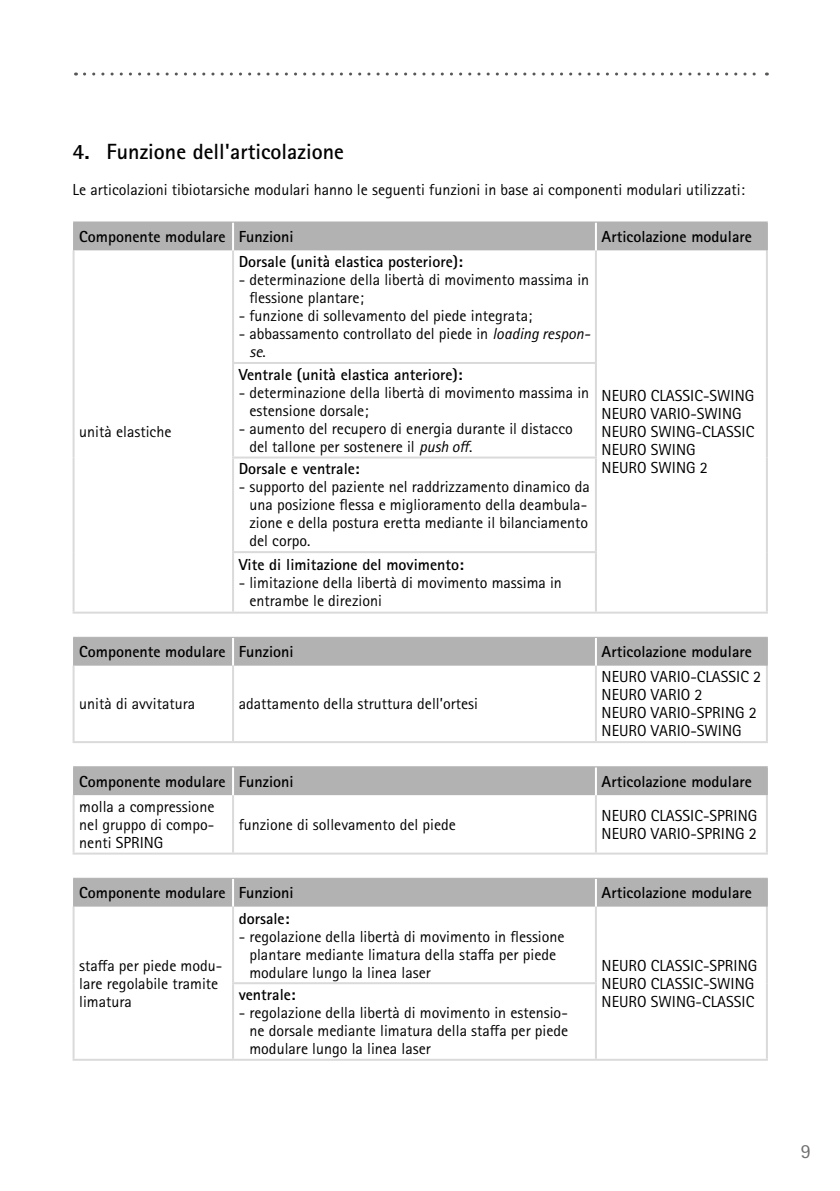
<style>
.page{position:relative;width:840px;height:1191px;background:#fff}
.page>*{position:absolute;margin:0;border:0;box-sizing:border-box;transform-origin:0 0}
.t1{font:700 22px "Rotis Sans Serif Pro";color:#000}
.t2{font:20px "Rotis Sans Serif Pro";color:#706f6f}
.t3{font:16px/18px "Rotis Sans Serif Pro";color:#000}
.t4{font:700 16px "Rotis Sans Serif Pro";color:#000}
.s1{font-style:italic}
</style>
<div class="page">
<svg style="left:84px;top:73px;width:683px;height:3px"></svg>
<hr style="left:232px;top:456px;width:364px;height:2px;background:#dadada">
<hr style="left:232px;top:551px;width:364px;height:2px;background:#dadada">
<hr style="left:72px;top:611px;width:161px;height:2px;background:#dadada">
<hr style="left:595px;top:611px;width:172px;height:2px;background:#dadada">
<hr style="left:72px;top:250px;width:2px;height:113px;background:#dadada">
<hr style="left:232px;top:250px;width:2px;height:112px;background:#dadada">
<hr style="left:72px;top:363px;width:2px;height:94px;background:#dadada">
<hr style="left:232px;top:364px;width:2px;height:92px;background:#dadada">
<hr style="left:72px;top:457px;width:2px;height:95px;background:#dadada">
<hr style="left:232px;top:458px;width:2px;height:93px;background:#dadada">
<hr style="left:72px;top:552px;width:2px;height:59px;background:#dadada">
<hr style="left:232px;top:553px;width:2px;height:58px;background:#dadada">
<hr style="left:594px;top:250px;width:2px;height:112px;background:#dadada">
<hr style="left:765px;top:250px;width:2px;height:113px;background:#dadada">
<hr style="left:594px;top:364px;width:2px;height:92px;background:#dadada">
<hr style="left:765px;top:363px;width:2px;height:94px;background:#dadada">
<hr style="left:594px;top:458px;width:2px;height:93px;background:#dadada">
<hr style="left:765px;top:457px;width:2px;height:95px;background:#dadada">
<hr style="left:594px;top:553px;width:2px;height:58px;background:#dadada">
<hr style="left:765px;top:552px;width:2px;height:59px;background:#dadada">
<hr style="left:232px;top:362px;width:364px;height:2px;background:#dadada">
<hr style="left:233px;top:611px;width:362px;height:2px;background:#dadada">
<hr style="left:73px;top:221px;width:160px;height:1px;background:#b3b2b2">
<div style="left:73px;top:222px;width:692px;height:28px;background:#b3b2b2"></div>
<hr style="left:233px;top:221px;width:362px;height:1px;background:#b3b2b2">
<hr style="left:595px;top:221px;width:172px;height:1px;background:#b3b2b2">
<hr style="left:765px;top:222px;width:2px;height:28px;background:#b3b2b2">
<hr style="left:594px;top:665px;width:2px;height:76px;background:#dadada">
<hr style="left:765px;top:665px;width:2px;height:76px;background:#dadada">
<hr style="left:232px;top:665px;width:2px;height:76px;background:#dadada">
<hr style="left:72px;top:741px;width:161px;height:2px;background:#dadada">
<hr style="left:233px;top:741px;width:362px;height:2px;background:#dadada">
<hr style="left:595px;top:741px;width:172px;height:2px;background:#dadada">
<hr style="left:72px;top:665px;width:2px;height:76px;background:#dadada">
<div style="left:73px;top:637px;width:692px;height:28px;background:#b3b2b2"></div>
<hr style="left:233px;top:637px;width:362px;height:1px;background:#b3b2b2">
<hr style="left:595px;top:637px;width:172px;height:1px;background:#b3b2b2">
<hr style="left:765px;top:638px;width:2px;height:27px;background:#b3b2b2">
<hr style="left:232px;top:795px;width:2px;height:57px;background:#dadada">
<hr style="left:594px;top:795px;width:2px;height:57px;background:#dadada">
<hr style="left:233px;top:852px;width:362px;height:2px;background:#dadada">
<hr style="left:765px;top:795px;width:2px;height:57px;background:#dadada">
<hr style="left:72px;top:852px;width:161px;height:2px;background:#dadada">
<hr style="left:595px;top:852px;width:172px;height:2px;background:#dadada">
<hr style="left:72px;top:795px;width:2px;height:57px;background:#dadada">
<hr style="left:73px;top:766px;width:160px;height:1px;background:#b3b2b2">
<div style="left:73px;top:767px;width:692px;height:28px;background:#b3b2b2"></div>
<hr style="left:233px;top:766px;width:362px;height:1px;background:#b3b2b2">
<hr style="left:595px;top:766px;width:172px;height:1px;background:#b3b2b2">
<hr style="left:765px;top:767px;width:2px;height:28px;background:#b3b2b2">
<hr style="left:72px;top:1058px;width:161px;height:2px;background:#dadada">
<hr style="left:595px;top:1058px;width:172px;height:2px;background:#dadada">
<hr style="left:594px;top:906px;width:2px;height:76px;background:#dadada">
<hr style="left:765px;top:906px;width:2px;height:77px;background:#dadada">
<hr style="left:594px;top:984px;width:2px;height:74px;background:#dadada">
<hr style="left:765px;top:983px;width:2px;height:75px;background:#dadada">
<hr style="left:232px;top:906px;width:2px;height:76px;background:#dadada">
<hr style="left:232px;top:984px;width:2px;height:74px;background:#dadada">
<hr style="left:232px;top:982px;width:364px;height:2px;background:#dadada">
<hr style="left:233px;top:1058px;width:362px;height:2px;background:#dadada">
<hr style="left:72px;top:906px;width:2px;height:77px;background:#dadada">
<hr style="left:72px;top:983px;width:2px;height:75px;background:#dadada">
<hr style="left:73px;top:877px;width:160px;height:1px;background:#b3b2b2">
<div style="left:73px;top:878px;width:692px;height:28px;background:#b3b2b2"></div>
<hr style="left:233px;top:877px;width:362px;height:1px;background:#b3b2b2">
<hr style="left:595px;top:877px;width:172px;height:1px;background:#b3b2b2">
<hr style="left:765px;top:878px;width:2px;height:28px;background:#b3b2b2">
<h1 class="t1" style="left:72px;top:138px;width:273px">4. Funzione dell'articolazione</h1>
<p class="t3" style="left:72px;top:181px;width:673px">Le articolazioni tibiotarsiche modulari hanno le seguenti funzioni in base ai componenti modulari utilizzati:</p>
<p class="t4" style="left:79px;top:226px;width:216px">Componente modulare Funzioni</p>
<p class="t4" style="left:601px;top:226px;width:152px">Articolazione modulare</p>
<p class="t4" style="left:238px;top:252px;width:225px">Dorsale (unità elastica posteriore):</p>
<p class="t3" style="left:249px;top:271px;width:341px;text-indent:-11px">- determinazione della libertà di movimento massima in flessione plantare;</p>
<p class="t3" style="left:238px;top:307px;width:295px">- funzione di sollevamento del piede integrata;</p>
<p class="t3" style="left:249px;top:325px;width:342px;text-indent:-11px">- abbassamento controllato del piede in <span class="s1">loading respon&shy;se</span>.</p>
<p class="t4" style="left:238px;top:364px;width:225px">Ventrale (unità elastica anteriore):</p>
<p class="t3" style="left:249px;top:383px;width:341px;text-indent:-11px">- determinazione della libertà di movimento massima in estensione dorsale;</p>
<p class="t3" style="left:249px;top:419px;width:325px;text-indent:-11px">- aumento del recupero di energia durante il distacco del tallone per sostenere il <span class="s1">push off</span>.</p>
<p class="t4" style="left:238px;top:459px;width:122px">Dorsale e ventrale:</p>
<p class="t3" style="left:249px;top:478px;width:341px;text-indent:-11px">- supporto del paziente nel raddrizzamento dinamico da una posizione flessa e miglioramento della deambula&shy;zione e della postura eretta mediante il bilanciamento del corpo.</p>
<p class="t4" style="left:238px;top:554px;width:226px">Vite di limitazione del movimento:</p>
<p class="t3" style="left:249px;top:574px;width:314px;text-indent:-11px">- limitazione della libertà di movimento massima in entrambe le direzioni</p>
<p class="t4" style="left:79px;top:642px;width:216px">Componente modulare Funzioni</p>
<p class="t4" style="left:601px;top:642px;width:152px">Articolazione modulare</p>
<p class="t3" style="left:79px;top:695px;width:117px">unità di avvitatura</p>
<p class="t3" style="left:238px;top:695px;width:241px">adattamento della struttura dell’ortesi</p>
<p class="t3" style="left:601px;top:387px;width:154px">NEURO CLASSIC-SWING<br>NEURO VARIO-SWING<br>NEURO SWING-CLASSIC<br>NEURO SWING<br>NEURO SWING 2</p>
<p class="t3" style="left:79px;top:423px;width:94px">unità elastiche</p>
<p class="t3" style="left:601px;top:668px;width:161px">NEURO VARIO-CLASSIC 2<br>NEURO VARIO 2<br>NEURO VARIO-SPRING 2<br>NEURO VARIO-SWING</p>
<p class="t4" style="left:79px;top:771px;width:216px">Componente modulare Funzioni</p>
<p class="t4" style="left:601px;top:771px;width:152px">Articolazione modulare</p>
<p class="t3" style="left:79px;top:797px;width:137px;text-align:justify">molla a compressione nel gruppo di compo&shy;nenti SPRING</p>
<p class="t3" style="left:238px;top:815px;width:219px">funzione di sollevamento del piede</p>
<p class="t3" style="left:601px;top:806px;width:157px">NEURO CLASSIC-SPRING<br>NEURO VARIO-SPRING 2</p>
<p class="t4" style="left:79px;top:882px;width:216px">Componente modulare Funzioni</p>
<p class="t4" style="left:601px;top:882px;width:152px">Articolazione modulare</p>
<p class="t3" style="left:79px;top:956px;width:144px">staffa per piede modu&shy;lare regolabile tramite limatura</p>
<p class="t4" style="left:238px;top:908px;width:52px">dorsale:</p>
<p class="t3" style="left:249px;top:927px;width:316px;text-indent:-11px">- regolazione della libertà di movimento in flessione plantare mediante limatura della staffa per piede modulare lungo la linea laser</p>
<p class="t4" style="left:238px;top:984px;width:58px">ventrale:</p>
<p class="t3" style="left:249px;top:1003px;width:320px;text-align:justify;text-indent:-11px">- regolazione della libertà di movimento in estensio&shy;ne dorsale mediante limatura della staffa per piede modulare lungo la linea laser</p>
<p class="t3" style="left:601px;top:956px;width:157px">NEURO CLASSIC-SPRING<br>NEURO CLASSIC-SWING<br>NEURO SWING-CLASSIC</p>
<p class="t2" style="left:800px;top:1139px;width:11px">9</p>
</div>
